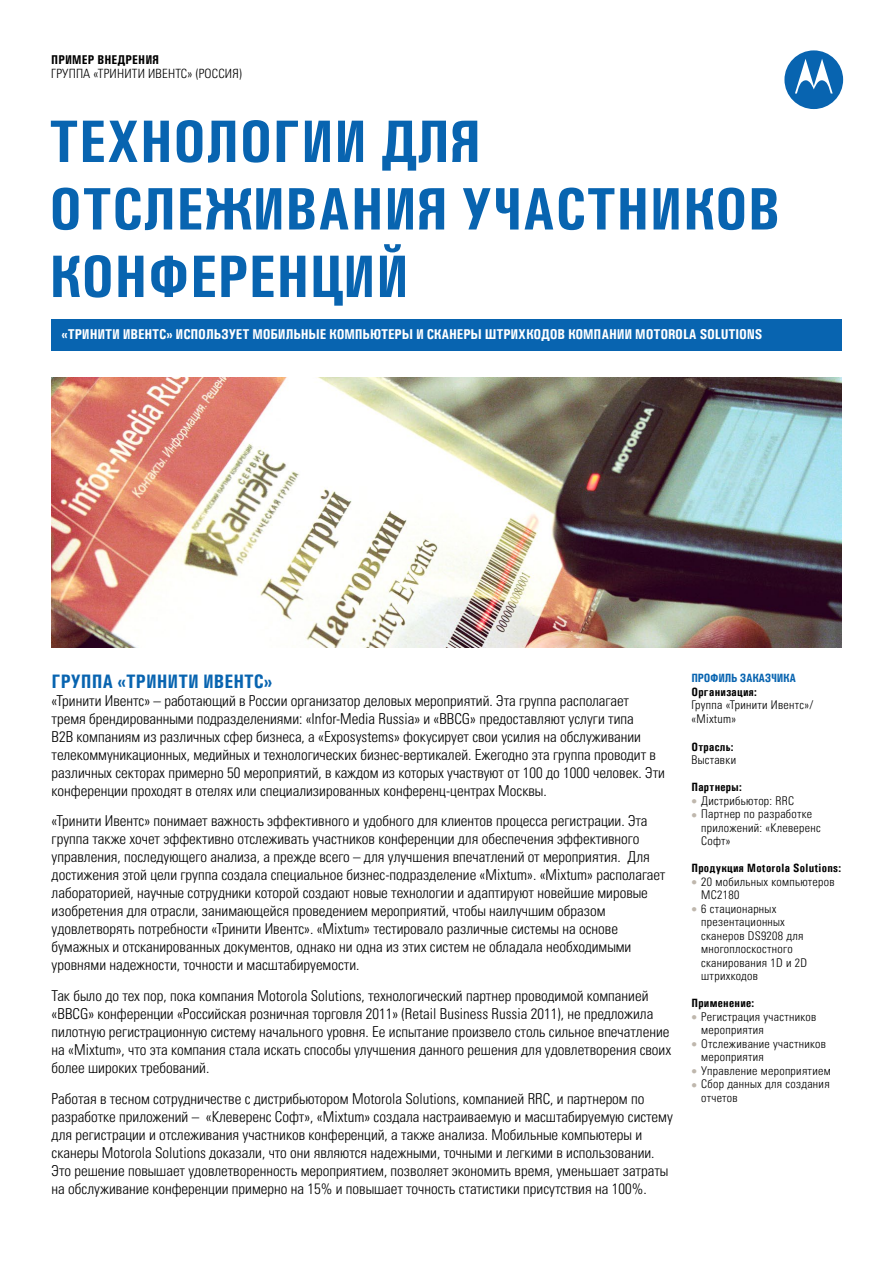
<style>
.page{position:relative;width:893px;height:1263px;background:#fff}
.page>*{position:absolute;margin:0;border:0;box-sizing:border-box;transform-origin:0 0}
.t1{font:700 60px/67.5px "Univers Condensed";color:#0864b0}
.t2{font:700 19.5px "Univers Condensed";color:#0864b0}
.t3{font:15px/18px "Univers LTCYR 47 Light Cond";color:#000}
.t4{font:700 14.25px "Univers Condensed";letter-spacing:-.01em;color:#fff}
.t5{font:12.75px "Univers LTCYR 47 Light Cond";letter-spacing:.015em;color:#000}
.t6{font:700 12.75px "Univers Condensed";letter-spacing:.01em;color:#000}
.t7{font:12px/13.5px "Univers LTCYR 47 Light Cond";letter-spacing:.025em;color:#000}
.t8{font:700 12px "Univers Condensed";letter-spacing:.025em;color:#000}
.t9{font:700 12px "Univers Condensed";letter-spacing:-.02em;color:#0864b0}
.s1{color:#bfb7ad}
</style>
<div class="page">
<div style="left:784px;top:50px;width:59px;height:59px;background:#0864b0;border-radius:50%"></div>
<svg style="left:795px;top:59px;width:38px;height:34px"></svg>
<div style="left:51px;top:319px;width:791px;height:32px;background:#0864b0"></div>
<img style="left:51px;top:377px;width:791px;height:270px">
<p class="t6" style="left:51px;top:52px;width:109px">ПРИМЕР ВНЕДРЕНИЯ</p>
<p class="t5" style="left:51px;top:64px;width:192px">ГРУППА «ТРИНИТИ ИВЕНТС» (РОССИЯ)</p>
<h1 class="t1" style="left:49px;top:107px;width:732px">ТЕХНОЛОГИИ ДЛЯ<br>ОТСЛЕЖИВАНИЯ УЧАСТНИКОВ<br>КОНФЕРЕНЦИЙ</h1>
<p class="t4" style="left:62px;top:326px;width:702px">«ТРИНИТИ ИВЕНТС» ИСПОЛЬЗУЕТ МОБИЛЬНЫЕ КОМПЬЮТЕРЫ И СКАНЕРЫ ШТРИХКОДОВ КОМПАНИИ MOTOROLA SOLUTIONS</p>
<h2 class="t2" style="left:52px;top:669px;width:222px">ГРУППА «ТРИНИТИ ИВЕНТС»</h2>
<p class="t3" style="left:52px;top:690px;width:615px">«Тринити Ивентс» – работающий в России организатор деловых мероприятий. Эта группа располагает тремя брендированными подразделениями: «Infor-Media Russia» и «BBCG» предоставляют услуги типа<br>B2B компаниям из различных сфер бизнеса, а «Exposystems» фокусирует свои усилия на обслуживании телекоммуникационных, медийных и технологических бизнес-вертикалей. Ежегодно эта группа проводит в различных секторах примерно 50 мероприятий, в каждом из которых участвуют от 100 до 1000 человек. Эти конференции проходят в отелях или специализированных конференц-центрах Москвы.</p>
<p class="t3" style="left:52px;top:811px;width:615px">«Тринити Ивентс» понимает важность эффективного и удобного для клиентов процесса регистрации. Эта группа также хочет эффективно отслеживать участников конференции для обеспечения эффективного управления, последующего анализа, а прежде всего – для улучшения впечатлений от мероприятия. Для достижения этой цели группа создала специальное бизнес-подразделение «Mixtum». «Mixtum» располагает лабораторией, научные сотрудники которой создают новые технологии и адаптируют новейшие мировые изобретения для отрасли, занимающейся проведением мероприятий, чтобы наилучшим образом удовлетворять потребности «Тринити Ивентс». «Mixtum» тестировало различные системы на основе бумажных и отсканированных документов, однако ни одна из этих систем не обладала необходимыми уровнями надежности, точности и масштабируемости.</p>
<p class="t3" style="left:52px;top:986px;width:621px">Так было до тех пор, пока компания Motorola Solutions, технологический партнер проводимой компанией «BBCG» конференции «Российская розничная торговля 2011» (Retail Business Russia 2011), не предложила пилотную регистрационную систему начального уровня. Ее испытание произвело столь сильное впечатление на «Mixtum», что эта компания стала искать способы улучшения данного решения для удовлетворения своих более широких требований.</p>
<p class="t3" style="left:52px;top:1089px;width:623px">Работая в тесном сотрудничестве с дистрибьютором Motorola Solutions, компанией RRC, и партнером по разработке приложений – «Клеверенс Софт», «Mixtum» создала настраиваемую и масштабируемую систему для регистрации и отслеживания участников конференций, а также анализа. Мобильные компьютеры и сканеры Motorola Solutions доказали, что они являются надежными, точными и легкими в использовании.<br>Это решение повышает удовлетворенность мероприятием, позволяет экономить время, уменьшает затраты на обслуживание конференции примерно на 15% и повышает точность статистики присутствия на 100%.</p>
<p class="t9" style="left:691px;top:671px;width:106px">ПРОФИЛЬ ЗАКАЗЧИКА</p>
<p class="t8" style="left:691px;top:684px;width:67px">Организация:</p>
<p class="t7" style="left:691px;top:698px;width:123px">Группа «Тринити Ивентс»/ «Mixtum»</p>
<p class="t8" style="left:691px;top:739px;width:44px">Отрасль:</p>
<p class="t7" style="left:691px;top:753px;width:46px">Выставки</p>
<p class="t8" style="left:691px;top:780px;width:52px">Партнеры:</p>
<p class="t7" style="left:691px;top:793px;width:104px"><span class="s1">●</span> Дистрибьютор: RRC</p>
<p class="t7" style="left:701px;top:807px;width:121px;text-indent:-10px"><span class="s1">●</span> Партнер по разработке приложений: «Клеверенс<br>Софт»</p>
<p class="t8" style="left:691px;top:861px;width:151px">Продукция Motorola Solutions:</p>
<p class="t7" style="left:701px;top:874px;width:135px;text-indent:-10px"><span class="s1">●</span> 20 мобильных компьютеров<br>MC2180</p>
<p class="t7" style="left:701px;top:901px;width:107px;text-indent:-10px"><span class="s1">●</span> 6 стационарных презентационных сканеров DS9208 для многоплоскостного сканирования 1D и 2D штрихкодов</p>
<p class="t8" style="left:691px;top:996px;width:64px">Применение:</p>
<p class="t7" style="left:701px;top:1009px;width:117px;text-indent:-10px"><span class="s1">●</span> Регистрация участников мероприятия</p>
<p class="t7" style="left:701px;top:1036px;width:126px;text-indent:-10px"><span class="s1">●</span> Отслеживание участников мероприятия</p>
<p class="t7" style="left:691px;top:1063px;width:141px"><span class="s1">●</span> Управление мероприятием</p>
<p class="t7" style="left:701px;top:1077px;width:130px;text-indent:-10px"><span class="s1">●</span> Сбор данных для создания отчетов</p>
</div>
